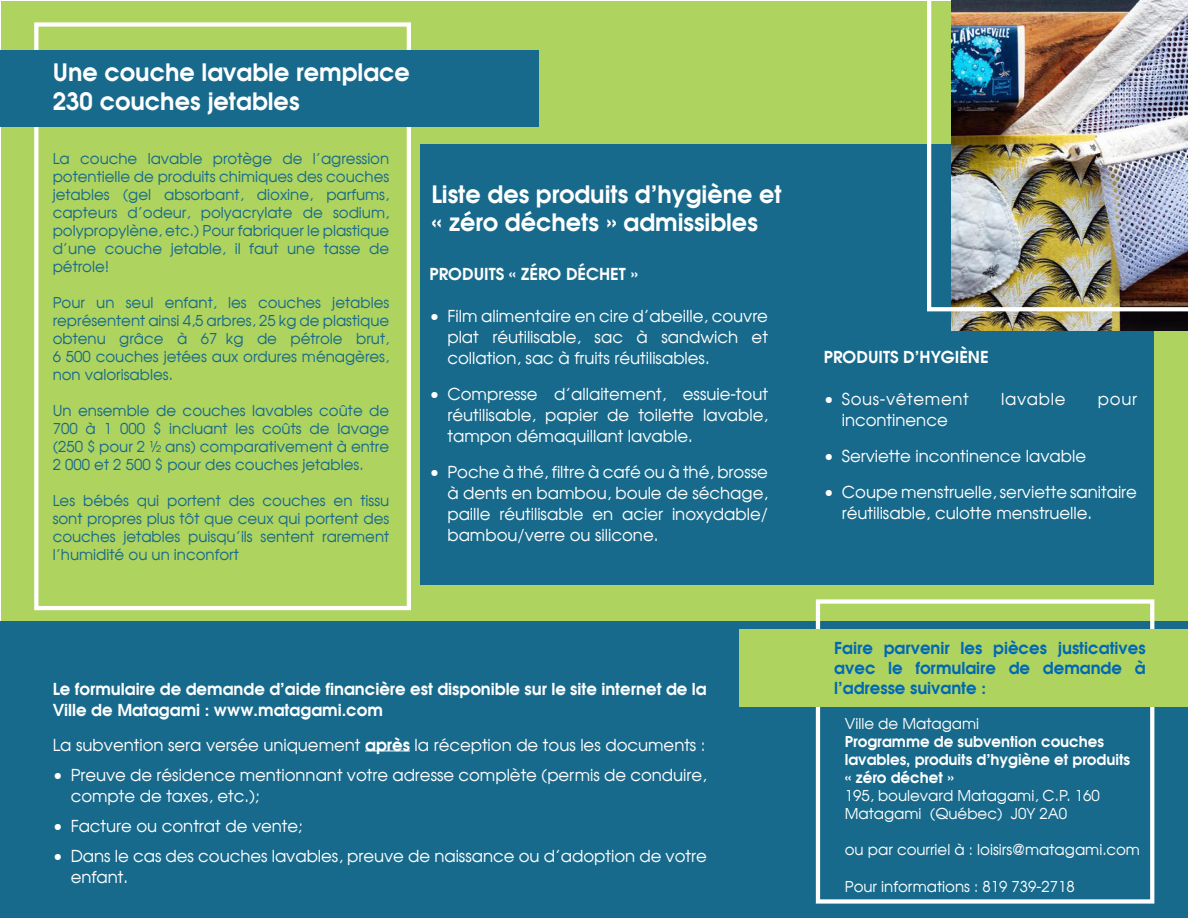
<style>
.page{position:relative;width:1188px;height:918px;background:#fff}
.page>*{position:absolute;margin:0;border:0;box-sizing:border-box;transform-origin:0 0}
.t1{font:700 24px "Avalon";color:#fff}
.t2{font:16.5px/21px "Avalon Plain";color:#fff}
.t3{font:700 16.5px/21px "Avalon";color:#fff}
.t4{font:700 16.5px/19.8px "Avalon";color:#0168b3;text-align:justify}
.t5{font:16.5px "Avalon Plain";letter-spacing:.04em;color:#fff}
.t6{font:15px/18px "Avalon Plain";color:#176a8c;text-align:justify}
.t7{font:15px "Avalon Plain";color:#fff}
.t8{font:700 15px/18px "Avalon";color:#fff}
.s1{font-family:"Avalon";font-weight:700}
</style>
<div class="page">
<div style="left:1px;top:1px;width:1187px;height:660px;background:#afd35f"></div>
<div style="left:0;top:621px;width:1188px;height:297px;background:#176a8c"></div>
<div style="left:34px;top:22px;width:377px;height:588px;border:4px solid #fff"></div>
<div style="left:0;top:50px;width:538px;height:77px;background:#176a8c"></div>
<div style="left:420px;top:144px;width:734px;height:441px;background:#176a8c"></div>
<img style="left:952px;top:311px;width:236px;height:20px">
<img style="left:927px;top:0;width:261px;height:311px">
<hr style="left:365px;top:751px;width:45px;height:1px;background:#fff">
<div style="left:816px;top:599px;width:338px;height:305px;border:4px solid #fff"></div>
<div style="left:740px;top:629px;width:448px;height:78px;background:#afd35f"></div>
<p class="t1" style="left:53px;top:56px;width:359px">Une couche lavable remplace</p>
<p class="t1" style="left:53px;top:85px;width:248px">230 couches jetables</p>
<p class="t6" style="left:53px;top:150px;width:338px">La couche lavable protège de l’agression potentielle de produits chimiques des couches jetables (gel absorbant, dioxine, parfums, capteurs d’odeur, polyacrylate de sodium, polypropylène, etc.) Pour fabriquer le plastique d’une couche jetable, il faut une tasse de pétrole!</p>
<p class="t6" style="left:53px;top:294px;width:338px">Pour un seul enfant, les couches jetables représentent ainsi 4,5 arbres, 25 kg de plastique obtenu grâce à 67 kg de pétrole brut, 6 500 couches jetées aux ordures ménagères, non valorisables.</p>
<p class="t6" style="left:53px;top:402px;width:338px">Un ensemble de couches lavables coûte de 700 à 1 000 $ incluant les coûts de lavage (250 $ pour 2 ½ ans) comparativement à entre 2 000 et 2 500 $ pour des couches jetables.</p>
<p class="t6" style="left:53px;top:492px;width:338px">Les bébés qui portent des couches en tissu sont propres plus tôt que ceux qui portent des couches jetables puisqu’ils sentent rarement l’humidité ou un inconfort</p>
<p class="t1" style="left:431px;top:177px;width:352px">Liste des produits d’hygiène et</p>
<p class="t1" style="left:431px;top:206px;width:328px">« zéro déchets » admissibles</p>
<p class="t3" style="left:429px;top:263px;width:210px">PRODUITS « ZÉRO DÉCHET »</p>
<p class="t2" style="left:447px;top:305px;width:322px;text-align:justify;text-indent:-18px">• Film alimentaire en cire d’abeille, couvre plat réutilisable, sac à sandwich et collation, sac à fruits réutilisables.</p>
<p class="t2" style="left:447px;top:383px;width:322px;text-align:justify;text-indent:-18px">• Compresse d’allaitement, essuie-tout réutilisable, papier de toilette lavable, tampon démaquillant lavable.</p>
<p class="t2" style="left:447px;top:461px;width:322px;text-align:justify;text-indent:-18px">• Poche à thé, filtre à café ou à thé, brosse à dents en bambou, boule de séchage, paille réutilisable en acier inoxydable/ bambou/verre ou silicone.</p>
<p class="t3" style="left:53px;top:678px;width:656px">Le formulaire de demande d’aide financière est disponible sur le site internet de la<br>Ville de Matagami : www.matagami.com</p>
<p class="t2" style="left:53px;top:734px;width:654px">La subvention sera versée uniquement <span class="s1">après</span> la réception de tous les documents :</p>
<p class="t2" style="left:71px;top:764px;width:638px;text-indent:-18px">• Preuve de résidence mentionnant votre adresse complète (permis de conduire, compte de taxes, etc.);</p>
<p class="t2" style="left:53px;top:815px;width:252px">• Facture ou contrat de vente;</p>
<p class="t2" style="left:71px;top:845px;width:638px;text-indent:-18px">• Dans le cas des couches lavables, preuve de naissance ou d’adoption de votre enfant.</p>
<p class="t3" style="left:824px;top:346px;width:166px">PRODUITS D’HYGIÈNE</p>
<p class="t5" style="left:824px;top:389px;width:146px">• Sous-vêtement</p>
<p class="t5" style="left:1001px;top:389px;width:66px">lavable</p>
<p class="t2" style="left:1098px;top:388px;width:41px">pour</p>
<p class="t2" style="left:842px;top:409px;width:107px">incontinence</p>
<p class="t2" style="left:824px;top:445px;width:264px">• Serviette incontinence lavable</p>
<p class="t2" style="left:842px;top:481px;width:297px;text-indent:-18px">• Coupe menstruelle, serviette sanitaire réutilisable, culotte menstruelle.</p>
<p class="t4" style="left:834px;top:638px;width:313px">Faire parvenir les pièces justicatives avec le formulaire de demande à l’adresse suivante :</p>
<p class="t7" style="left:845px;top:714px;width:136px">Ville de Matagami</p>
<p class="t8" style="left:845px;top:732px;width:287px">Programme de subvention couches lavables, produits d’hygiène et produits</p>
<p class="t8" style="left:845px;top:768px;width:111px">« zéro déchet »</p>
<p class="t7" style="left:845px;top:786px;width:257px">195, boulevard Matagami, C.P. 160</p>
<p class="t7" style="left:845px;top:804px;width:224px">Matagami (Québec) J0Y 2A0</p>
<p class="t7" style="left:845px;top:840px;width:297px">ou par courriel à : loisirs@matagami.com</p>
<p class="t7" style="left:845px;top:878px;width:232px">Pour informations : 819 739-2718</p>
</div>
